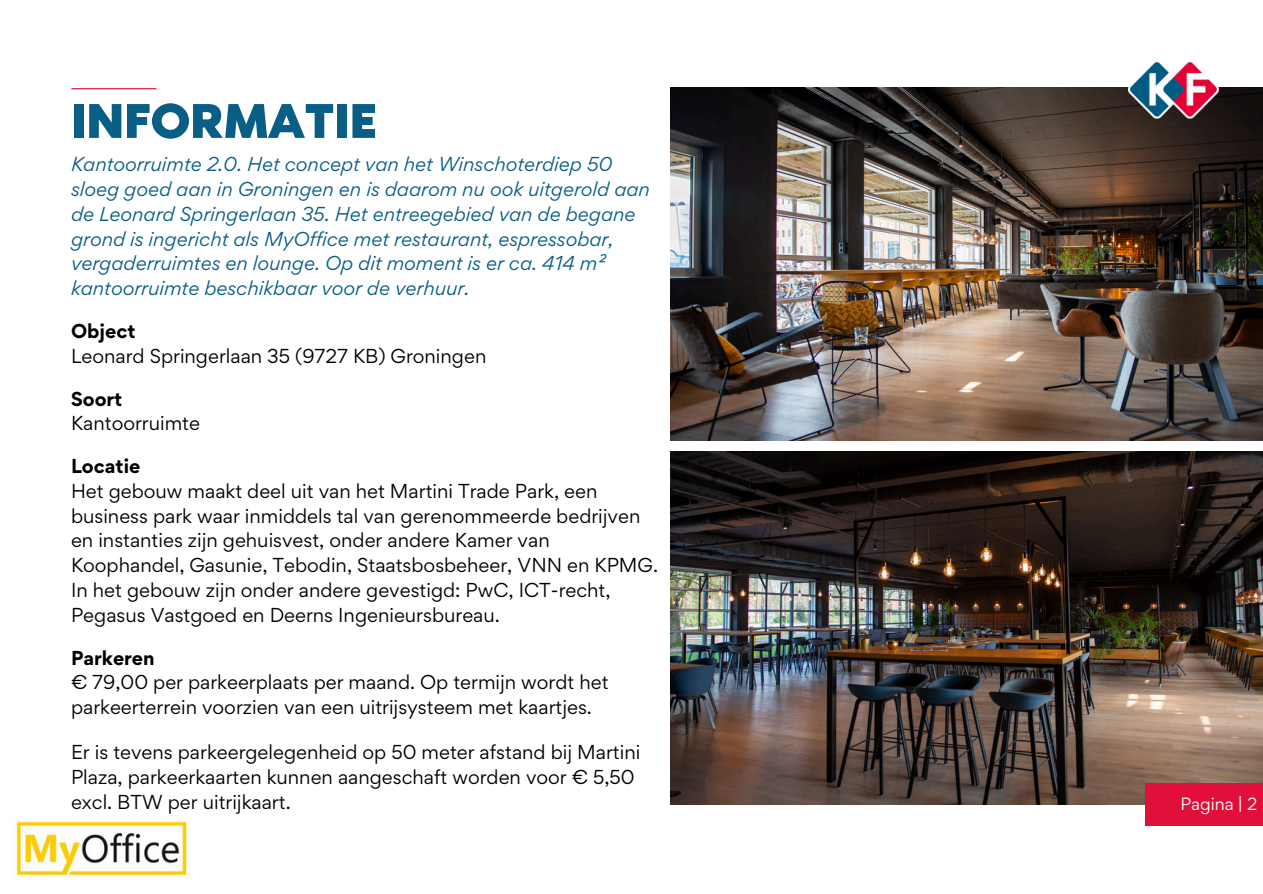
<style>
.page{position:relative;width:1263px;height:894px;background:#fff}
.page>*{position:absolute;margin:0;border:0;box-sizing:border-box;transform-origin:0 0}
.t1{font:61.35px "RTL Media Pro Medium";color:#095e86}
.t2{font:18px/24.8px "Gordita";color:#000}
.t3{font:italic 18px/24.8px "Gordita";color:#095e86}
.t4{font:15.75px "Gordita";color:#fff}
.s1{font-weight:700}
</style>
<div class="page">
<hr style="left:72px;top:88px;width:84px;height:1px;background:#e10f3a">
<img style="left:670px;top:87px;width:593px;height:353px">
<img style="left:670px;top:451px;width:593px;height:353px">
<img style="left:1128px;top:62px;width:90px;height:57px">
<div style="left:1146px;top:782px;width:117px;height:43px;background:#e10f3a"></div>
<img style="left:14px;top:821px;width:177px;height:56px">
<p class="t1" style="left:71px;top:94px;width:307px">INFORMATIE</p>
<h2 class="t3" style="left:71px;top:152px;width:580px">Kantoorruimte 2.0. Het concept van het Winschoterdiep 50 sloeg goed aan in Groningen en is daarom nu ook uitgerold aan de Leonard Springerlaan 35. Het entreegebied van de begane grond is ingericht als MyOffice met restaurant, espressobar, vergaderruimtes en lounge. Op dit moment is er ca. 414 m² kantoorruimte beschikbaar voor de verhuur.</h2>
<h2 class="t2" style="left:71px;top:318px;width:417px"><span class="s1">Object<br></span>Leonard Springerlaan 35 (9727 KB) Groningen</h2>
<h2 class="t2" style="left:71px;top:386px;width:130px"><span class="s1">Soort<br></span>Kantoorruimte</h2>
<p class="t2" style="left:71px;top:453px;width:588px"><span class="s1">Locatie<br></span>Het gebouw maakt deel uit van het Martini Trade Park, een business park waar inmiddels tal van gerenommeerde bedrijven en instanties zijn gehuisvest, onder andere Kamer van Koophandel, Gasunie, Tebodin, Staatsbosbeheer, VNN en KPMG.<br>In het gebouw zijn onder andere gevestigd: PwC, ICT-recht, Pegasus Vastgoed en Deerns Ingenieursbureau.</p>
<p class="t2" style="left:71px;top:644px;width:539px"><span class="s1">Parkeren<br></span>€ 79,00 per parkeerplaats per maand. Op termijn wordt het parkeerterrein voorzien van een uitrijsysteem met kaartjes.</p>
<p class="t2" style="left:71px;top:739px;width:571px">Er is tevens parkeergelegenheid op 50 meter afstand bij Martini<br>Plaza, parkeerkaarten kunnen aangeschaft worden voor € 5,50 excl. BTW per uitrijkaart.</p>
<h2 class="t4" style="left:1180px;top:793px;width:78px">Pagina | 2</h2>
</div>
